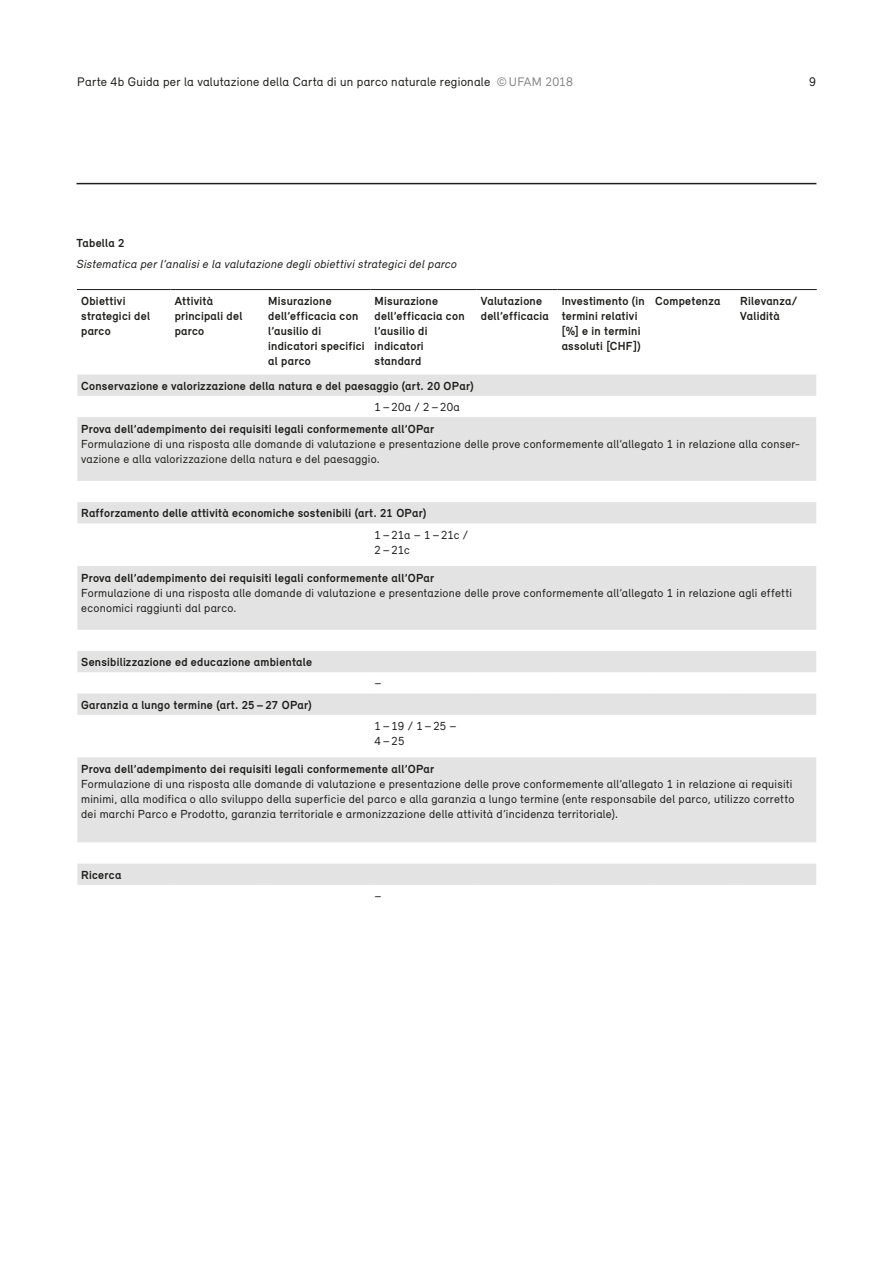
<style>
.page{position:relative;width:893px;height:1263px;background:#fff}
.page>*{position:absolute;margin:0;border:0;box-sizing:border-box;transform-origin:0 0}
.t1{font:12.75px "Relevant";letter-spacing:.02em;color:#1d1d1b}
.P_11_Grundtext_links{font:12px/15px "Relevant";letter-spacing:.02em;color:#1d1d1b}
.P_11_Tabellenkopf{font:700 12px/15px "Relevant";letter-spacing:.02em;color:#1d1d1b}
.P_08_Legende_Text{font:italic 12px "Relevant";letter-spacing:.02em;color:#1d1d1b}
.P_11_Grundtext_links-2{font:12px/15px "Relevant";letter-spacing:-.01em;color:#1d1d1b}
.P_08_Legende_Titel{font:700 12px "Relevant";letter-spacing:.02em;color:#1d1d1b}
.s1{color:#878787}
</style>
<div class="page">
<hr style="left:77px;top:183px;width:739px;height:1px;background:#1d1d1b">
<svg style="left:78px;top:375px;width:738px;height:510px;fill:#e3e3e3"></svg>
<svg style="left:264px;top:396px;width:1px;height:21px"></svg>
<svg style="left:370px;top:396px;width:1px;height:21px"></svg>
<svg style="left:476px;top:396px;width:1px;height:21px"></svg>
<svg style="left:557px;top:396px;width:1px;height:21px"></svg>
<svg style="left:651px;top:396px;width:1px;height:21px"></svg>
<svg style="left:736px;top:396px;width:1px;height:21px"></svg>
<svg style="left:77px;top:502px;width:1px;height:21px"></svg>
<hr style="left:170px;top:523px;width:1px;height:43px;background:#fff">
<hr style="left:264px;top:523px;width:1px;height:43px;background:#fff">
<hr style="left:370px;top:523px;width:1px;height:43px;background:#fff">
<hr style="left:476px;top:523px;width:1px;height:43px;background:#fff">
<hr style="left:557px;top:523px;width:1px;height:43px;background:#fff">
<hr style="left:651px;top:523px;width:1px;height:43px;background:#fff">
<hr style="left:736px;top:523px;width:1px;height:43px;background:#fff">
<svg style="left:170px;top:672px;width:1px;height:21px"></svg>
<svg style="left:264px;top:672px;width:1px;height:21px"></svg>
<svg style="left:370px;top:672px;width:1px;height:21px"></svg>
<svg style="left:476px;top:672px;width:1px;height:21px"></svg>
<svg style="left:557px;top:672px;width:1px;height:21px"></svg>
<svg style="left:651px;top:672px;width:1px;height:21px"></svg>
<svg style="left:736px;top:672px;width:1px;height:21px"></svg>
<svg style="left:77px;top:651px;width:1px;height:64px"></svg>
<hr style="left:170px;top:715px;width:1px;height:42px;background:#fff">
<hr style="left:264px;top:715px;width:1px;height:42px;background:#fff">
<hr style="left:370px;top:715px;width:1px;height:42px;background:#fff">
<hr style="left:476px;top:715px;width:1px;height:42px;background:#fff">
<hr style="left:557px;top:715px;width:1px;height:42px;background:#fff">
<hr style="left:651px;top:715px;width:1px;height:42px;background:#fff">
<hr style="left:736px;top:715px;width:1px;height:42px;background:#fff">
<svg style="left:77px;top:864px;width:1px;height:21px"></svg>
<svg style="left:170px;top:396px;width:1px;height:21px"></svg>
<svg style="left:77px;top:375px;width:1px;height:21px"></svg>
<hr style="left:77px;top:289px;width:93px;height:1px;background:#1d1d1b">
<hr style="left:170px;top:289px;width:94px;height:1px;background:#1d1d1b">
<hr style="left:264px;top:289px;width:106px;height:1px;background:#1d1d1b">
<hr style="left:370px;top:289px;width:107px;height:1px;background:#1d1d1b">
<hr style="left:477px;top:289px;width:80px;height:1px;background:#1d1d1b">
<hr style="left:557px;top:289px;width:94px;height:1px;background:#1d1d1b">
<hr style="left:651px;top:289px;width:85px;height:1px;background:#1d1d1b">
<hr style="left:736px;top:289px;width:81px;height:1px;background:#1d1d1b">
<p class="t1" style="left:77px;top:74px;width:497px">Parte 4b Guida per la valutazione della Carta di un parco naturale regionale <span class="s1">©UFAM 2018</span></p>
<p class="t1" style="left:809px;top:74px;width:8px">9</p>
<p class="P_08_Legende_Titel" style="left:77px;top:235px;width:50px">Tabella 2</p>
<p class="P_08_Legende_Text" style="left:77px;top:257px;width:382px">Sistematica per l’analisi e la valutazione degli obiettivi strategici del parco</p>
<p class="P_11_Tabellenkopf" style="left:81px;top:293px;width:70px">Obiettivi strategici del parco</p>
<p class="P_11_Tabellenkopf" style="left:175px;top:293px;width:69px">Attività principali del parco</p>
<p class="P_11_Tabellenkopf" style="left:268px;top:293px;width:98px">Misurazione dell’efficacia con l’ausilio di indicatori specifici al parco</p>
<p class="P_11_Tabellenkopf" style="left:375px;top:293px;width:91px">Misurazione dell’efficacia con l’ausilio di indicatori standard</p>
<p class="P_11_Tabellenkopf" style="left:481px;top:293px;width:69px">Valutazione dell’efficacia</p>
<p class="P_11_Tabellenkopf" style="left:562px;top:293px;width:85px">Investimento (in termini relativi [%] e in termini assoluti [CHF])</p>
<p class="P_11_Tabellenkopf" style="left:655px;top:293px;width:67px">Competenza</p>
<p class="P_11_Tabellenkopf" style="left:740px;top:293px;width:58px">Rilevanza/<br>Validità</p>
<p class="P_11_Tabellenkopf" style="left:81px;top:378px;width:394px">Conservazione e valorizzazione della natura e del paesaggio (art. 20 OPar)</p>
<p class="P_11_Grundtext_links" style="left:375px;top:399px;width:87px">1–20a / 2–20a</p>
<p class="P_11_Tabellenkopf" style="left:81px;top:421px;width:355px">Prova dell’adempimento dei requisiti legali conformemente all’OPar</p>
<p class="P_11_Grundtext_links" style="left:81px;top:436px;width:721px">Formulazione di una risposta alle domande di valutazione e presentazione delle prove conformemente all’allegato 1 in relazione alla conser&shy;vazione e alla valorizzazione della natura e del paesaggio.</p>
<p class="P_11_Tabellenkopf" style="left:81px;top:505px;width:347px">Rafforzamento delle attività economiche sostenibili (art. 21 OPar)</p>
<p class="P_11_Grundtext_links-2" style="left:375px;top:527px;width:95px">1–21a – 1–21c /<br>2–21c</p>
<p class="P_11_Tabellenkopf" style="left:81px;top:570px;width:355px">Prova dell’adempimento dei requisiti legali conformemente all’OPar</p>
<p class="P_11_Grundtext_links" style="left:81px;top:585px;width:712px">Formulazione di una risposta alle domande di valutazione e presentazione delle prove conformemente all’allegato 1 in relazione agli effetti economici raggiunti dal parco.</p>
<p class="P_11_Tabellenkopf" style="left:81px;top:654px;width:232px">Sensibilizzazione ed educazione ambientale</p>
<p class="P_11_Tabellenkopf" style="left:81px;top:697px;width:232px">Garanzia a lungo termine (art. 25–27 OPar)</p>
<p class="P_11_Grundtext_links" style="left:375px;top:676px;width:9px">–</p>
<p class="P_11_Grundtext_links" style="left:375px;top:719px;width:84px">1–19 / 1–25 –<br>4–25</p>
<p class="P_11_Tabellenkopf" style="left:81px;top:761px;width:355px">Prova dell’adempimento dei requisiti legali conformemente all’OPar</p>
<p class="P_11_Grundtext_links" style="left:81px;top:776px;width:715px">Formulazione di una risposta alle domande di valutazione e presentazione delle prove conformemente all’allegato 1 in relazione ai requisiti minimi, alla modifica o allo sviluppo della superficie del parco e alla garanzia a lungo termine (ente responsabile del parco, utilizzo corretto dei marchi Parco e Prodotto, garanzia territoriale e armonizzazione delle attività d’incidenza territoriale).</p>
<p class="P_11_Tabellenkopf" style="left:81px;top:867px;width:42px">Ricerca</p>
<p class="P_11_Grundtext_links" style="left:375px;top:888px;width:9px">–</p>
</div>
